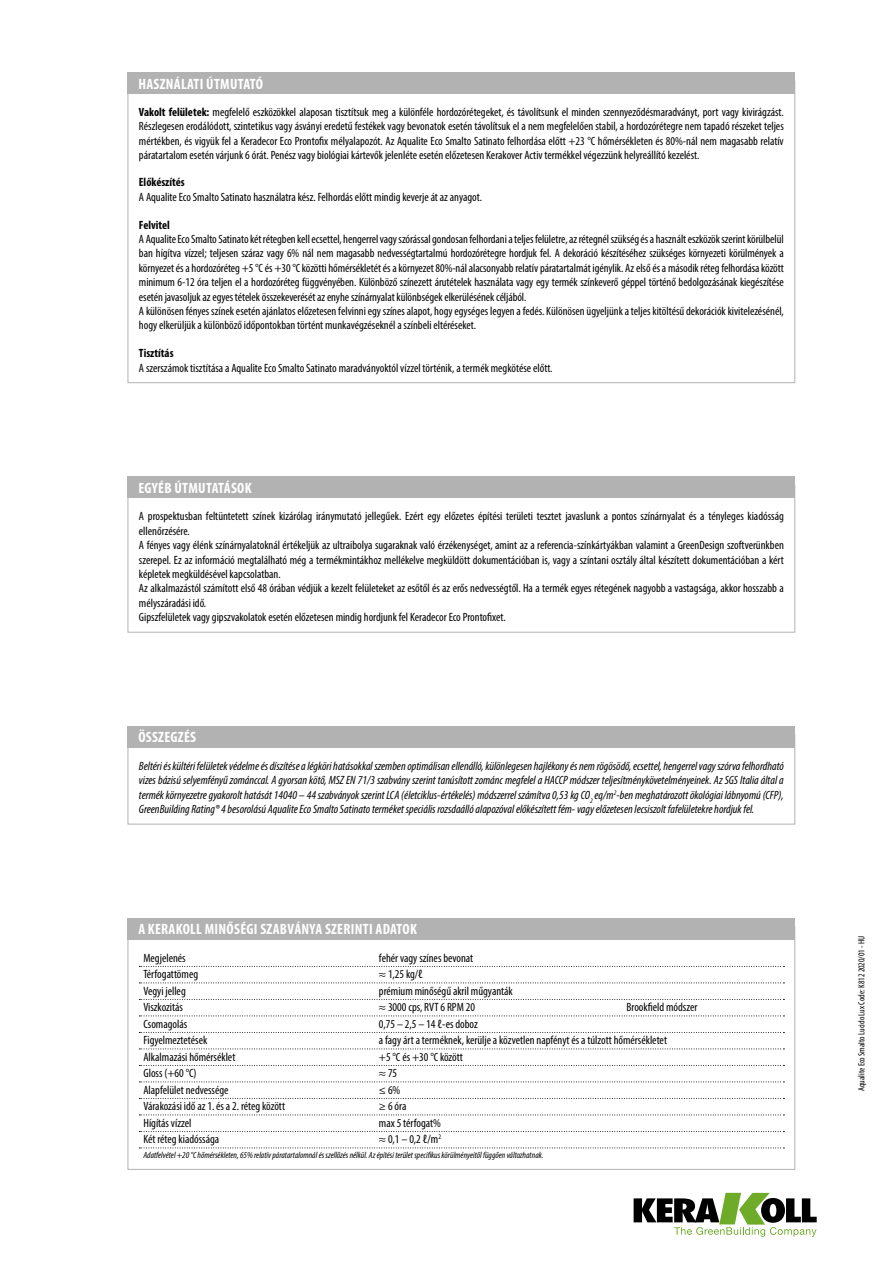
<style>
.page{position:relative;width:893px;height:1263px;background:#fff}
.page>*{position:absolute;margin:0;border:0;box-sizing:border-box;transform-origin:0 0}
.t1{font:700 condensed 15px "Myriad Pro";letter-spacing:.02em;color:#fff}
.t2{font:condensed 12px/14.4px "Myriad Pro";color:#000}
.t3{font:italic condensed 12px/14.4px "Myriad Pro";color:#000;text-align:justify}
.t4{font:700 condensed 12px "Myriad Pro";color:#000}
.t5{font:italic condensed 9px "Myriad Pro";color:#000}
.t6{font:condensed 9px "Myriad Pro";color:#000}
.s1{font-weight:700}
</style>
<div class="page">
<svg style="left:634px;top:1193px;width:183px;height:44px"></svg>
<div style="left:128px;top:72px;width:667px;height:22px;background:#b3b2b2"></div>
<svg style="left:139px;top:966px;width:645px;height:1px"></svg>
<svg style="left:139px;top:982px;width:645px;height:1px"></svg>
<svg style="left:139px;top:999px;width:645px;height:1px"></svg>
<svg style="left:139px;top:1015px;width:645px;height:1px"></svg>
<svg style="left:139px;top:1032px;width:645px;height:1px"></svg>
<svg style="left:139px;top:1048px;width:645px;height:1px"></svg>
<svg style="left:139px;top:1065px;width:645px;height:1px"></svg>
<svg style="left:139px;top:1081px;width:645px;height:1px"></svg>
<svg style="left:139px;top:1098px;width:645px;height:1px"></svg>
<svg style="left:139px;top:1114px;width:645px;height:1px"></svg>
<svg style="left:139px;top:1131px;width:645px;height:1px"></svg>
<svg style="left:139px;top:1147px;width:645px;height:1px"></svg>
<div style="left:128px;top:918px;width:667px;height:21px;background:#b3b2b2"></div>
<div style="left:128px;top:477px;width:667px;height:21px;background:#b3b2b2"></div>
<div style="left:128px;top:735px;width:667px;height:89px;border:1px solid #b3b2b2"></div>
<div style="left:128px;top:726px;width:667px;height:21px;background:#b3b2b2"></div>
<p class="t1" style="left:138px;top:74px;width:126px">HASZNÁLATI ÚTMUTATÓ</p>
<p class="t2" style="left:139px;top:105px;width:646px;text-align:justify"><span class="s1">Vakolt felületek:</span> megfelelő eszközökkel alaposan tisztítsuk meg a különféle hordozórétegeket, és távolítsunk el minden szennyeződésmaradványt, port vagy kivirágzást.<br>Részlegesen erodálódott, szintetikus vagy ásványi eredetű festékek vagy bevonatok esetén távolítsuk el a nem megfelelően stabil, a hordozórétegre nem tapadó részeket teljes mértékben, és vigyük fel a Keradecor Eco Prontofix mélyalapozót. Az Aqualite Eco Smalto Satinato felhordása előtt +23 °C hőmérsékleten és 80%-nál nem magasabb relatív páratartalom esetén várjunk 6 órát. Penész vagy biológiai kártevők jelenléte esetén előzetesen Kerakover Activ termékkel végezzünk helyreállító kezelést.</p>
<p class="t4" style="left:139px;top:175px;width:47px">Előkészítés</p>
<p class="t2" style="left:139px;top:189px;width:345px">A Aqualite Eco Smalto Satinato használatra kész. Felhordás előtt mindig keverje át az anyagot.</p>
<p class="t4" style="left:139px;top:217px;width:32px">Felvitel</p>
<p class="t2" style="left:139px;top:232px;width:646px">A Aqualite Eco Smalto Satinato két rétegben kell ecsettel, hengerrel vagy szórással gondosan felhordani a teljes felületre, az rétegnél szükség és a használt eszközök szerint körülbelül ban hígítva vízzel; teljesen száraz vagy 6% nál nem magasabb nedvességtartalmú hordozórétegre hordjuk fel. A dekoráció készítéséhez szükséges környezeti körülmények a környezet és a hordozóréteg +5 °C és +30 °C közötti hőmérsékletét és a környezet 80%-nál alacsonyabb relatív páratartalmát igénylik. Az első és a második réteg felhordása között minimum 6-12 óra teljen el a hordozóréteg függvényében. Különböző színezett árutételek használata vagy egy termék színkeverő géppel történő bedolgozásának kiegészítése esetén javasoljuk az egyes tételek összekeverését az enyhe színárnyalat különbségek elkerülésének céljából.<br>A különösen fényes színek esetén ajánlatos előzetesen felvinni egy színes alapot, hogy egységes legyen a fedés. Különösen ügyeljünk a teljes kitöltésű dekorációk kivitelezésénél, hogy elkerüljük a különböző időpontokban történt munkavégzéseknél a színbeli eltéréseket.</p>
<p class="t4" style="left:139px;top:346px;width:36px">Tisztítás</p>
<p class="t2" style="left:139px;top:360px;width:415px">A szerszámok tisztítása a Aqualite Eco Smalto Satinato maradványoktól vízzel történik, a termék megkötése előtt.</p>
<p class="t1" style="left:138px;top:478px;width:115px">EGYÉB ÚTMUTATÁSOK</p>
<p class="t2" style="left:139px;top:509px;width:646px">A prospektusban feltüntetett színek kizárólag iránymutató jellegűek. Ezért egy előzetes építési területi tesztet javaslunk a pontos színárnyalat és a tényleges kiadósság ellenőrzésére.<br>A fényes vagy élénk színárnyalatoknál értékeljük az ultraibolya sugaraknak való érzékenységet, amint az a referencia-színkártyákban valamint a GreenDesign szoftverünkben szerepel. Ez az információ megtalálható még a termékmintákhoz mellékelve megküldött dokumentációban is, vagy a színtani osztály által készített dokumentációban a kért képletek megküldésével kapcsolatban.<br>Az alkalmazástól számított első 48 órában védjük a kezelt felületeket az esőtől és az erős nedvességtől. Ha a termék egyes rétegének nagyobb a vastagsága, akkor hosszabb a mélyszáradási idő.<br>Gipszfelületek vagy gipszvakolatok esetén előzetesen mindig hordjunk fel Keradecor Eco Prontofixet.</p>
<p class="t1" style="left:138px;top:728px;width:59px">ÖSSZEGZÉS</p>
<p class="t3" style="left:139px;top:758px;width:646px">Beltéri és kültéri felületek védelme és díszítése a légköri hatásokkal szemben optimálisan ellenálló, különlegesen hajlékony és nem rögösödő, ecsettel, hengerrel vagy szórva felhordható vizes bázisú selyemfényű zománccal. A gyorsan kötő, MSZ EN 71/3 szabvány szerint tanúsított zománc megfelel a HACCP módszer teljesítménykövetelményeinek. Az SGS Italia által a termék környezetre gyakorolt hatását 14040 – 44 szabványok szerint LCA (életciklus-értékelés) módszerrel számítva 0,53 kg CO<sub>2</sub> eq/m<sup>2</sup>-ben meghatározott ökológiai lábnyomú (CFP), GreenBuilding Rating® 4 besorolású Aqualite Eco Smalto Satinato terméket speciális rozsdaálló alapozóval előkészített fém- vagy előzetesen lecsiszolt fafelületekre hordjuk fel.</p>
<p class="t1" style="left:138px;top:920px;width:280px">A KERAKOLL MINŐSÉGI SZABVÁNYA SZERINTI ADATOK</p>
<p class="t2" style="left:143px;top:950px;width:44px">Megjelenés</p>
<p class="t2" style="left:379px;top:950px;width:96px">fehér vagy színes bevonat</p>
<p class="t2" style="left:143px;top:967px;width:56px">Térfogattömeg</p>
<p class="t2" style="left:379px;top:967px;width:46px">≈ 1,25 kg/ℓ</p>
<p class="t2" style="left:143px;top:983px;width:44px">Vegyi jelleg</p>
<p class="t2" style="left:379px;top:983px;width:135px">prémium minőségű akril műgyanták</p>
<p class="t2" style="left:143px;top:1000px;width:41px">Viszkozitás</p>
<p class="t2" style="left:379px;top:1000px;width:98px">≈ 3000 cps, RVT 6 RPM 20</p>
<p class="t2" style="left:626px;top:1000px;width:72px">Brookfield módszer</p>
<p class="t2" style="left:143px;top:1016px;width:45px">Csomagolás</p>
<p class="t2" style="left:379px;top:1016px;width:100px">0,75 – 2,5 – 14 ℓ-es doboz</p>
<p class="t2" style="left:143px;top:1033px;width:65px">Figyelmeztetések</p>
<p class="t2" style="left:379px;top:1033px;width:290px">a fagy árt a terméknek, kerülje a közvetlen napfényt és a túlzott hőmérsékletet</p>
<p class="t2" style="left:143px;top:1049px;width:93px">Alkalmazási hőmérséklet</p>
<p class="t2" style="left:379px;top:1049px;width:85px">+5 °C és +30 °C között</p>
<p class="t2" style="left:143px;top:1066px;width:55px">Gloss (+60 °C)</p>
<p class="t2" style="left:379px;top:1066px;width:20px">≈ 75</p>
<p class="t2" style="left:143px;top:1082px;width:87px">Alapfelület nedvessége</p>
<p class="t2" style="left:379px;top:1082px;width:23px">≤ 6%</p>
<p class="t2" style="left:143px;top:1099px;width:143px">Várakozási idő az 1. és a 2. réteg között</p>
<p class="t2" style="left:379px;top:1099px;width:29px">≥ 6 óra</p>
<p class="t2" style="left:143px;top:1115px;width:49px">Hígítás vízzel</p>
<p class="t2" style="left:379px;top:1115px;width:64px">max 5 térfogat%</p>
<p class="t2" style="left:143px;top:1132px;width:77px">Két réteg kiadóssága</p>
<p class="t2" style="left:379px;top:1132px;width:64px">≈ 0,1 – 0,2 ℓ/m<sup>2</sup></p>
<p class="t5" style="left:143px;top:1150px;width:402px">Adatfelvétel +20 °C hőmérsékleten, 65% relatív páratartalomnál és szellőzés nélkül. Az építési terület specifikus körülményeitől függően változhatnak.</p>
<p class="t6" style="left:856px;top:1091px;width:157px;rotate:-90deg">Aqualite Eco Smalto Lucido Lux Code: K812 2020/01 - HU</p>
</div>
